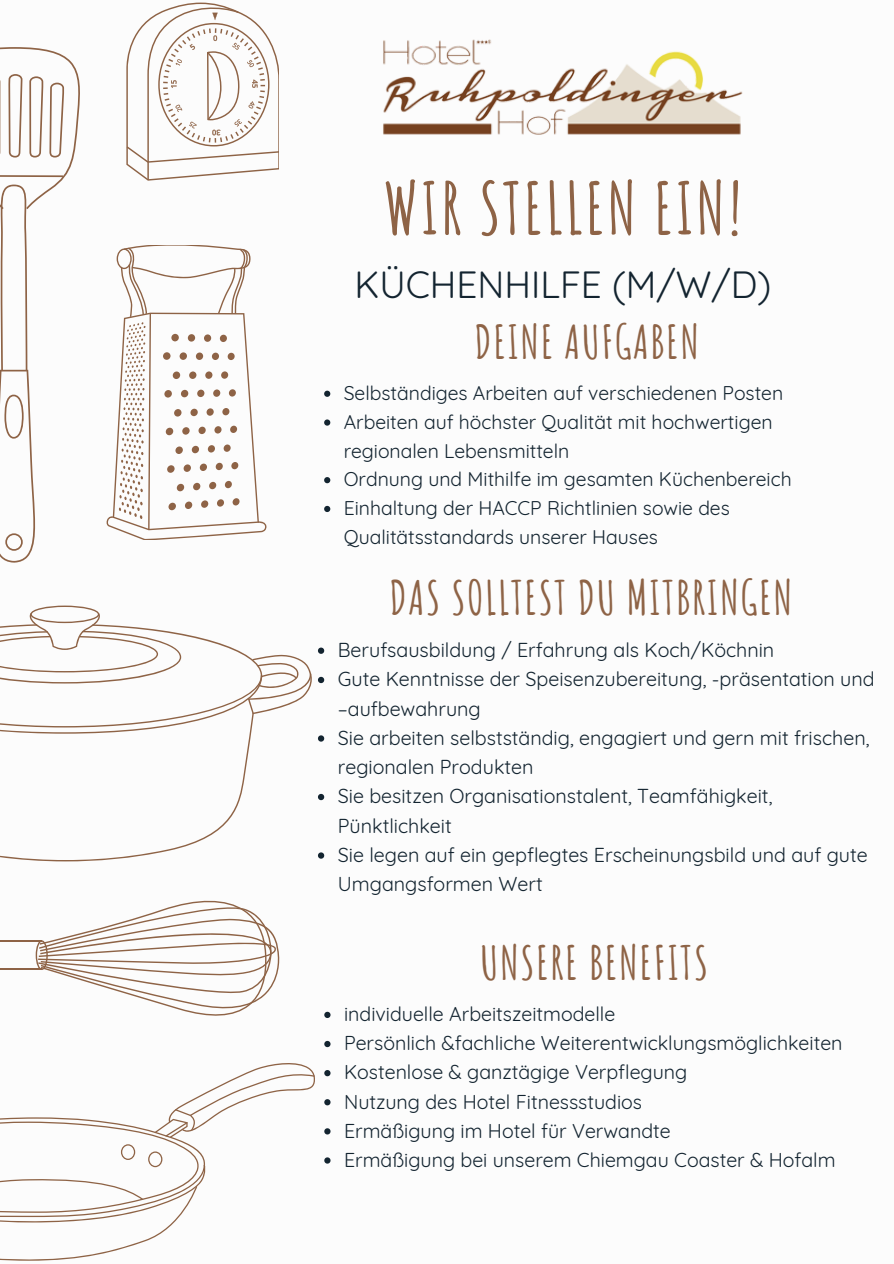
<style>
.page{position:relative;width:894px;height:1264px;background:#fff}
.page>*{position:absolute;margin:0;border:0;box-sizing:border-box;transform-origin:0 0}
.t1{font:700 70.95px "Amatic SC";letter-spacing:.03em;color:#8e6346}
.t2{font:700 46.35px "Amatic SC";letter-spacing:.03em;color:#8e6346}
.t3{font:700 46.05px "Amatic SC";letter-spacing:.03em;color:#8e6346}
.t4{font:700 45.6px "Amatic SC";letter-spacing:.03em;color:#8e6346}
.t5{font:36.9px "Quicksand";color:#132430}
.t6{font:19.65px/29.2px "Quicksand";color:#132430}
.t7{font:19.35px/28.8px "Quicksand";color:#132430}
</style>
<div class="page">
<svg style="left:0;top:47px;width:80px;height:515px"></svg>
<svg style="left:127px;top:3px;width:152px;height:178px"></svg>
<svg style="left:106px;top:245px;width:160px;height:295px"></svg>
<svg style="left:0;top:733px;width:252px;height:128px"></svg>
<svg style="left:0;top:605px;width:311px;height:128px"></svg>
<svg style="left:0;top:1063px;width:315px;height:197px"></svg>
<svg style="left:36px;top:900px;width:244px;height:115px"></svg>
<hr style="left:0;top:940px;width:42px;height:1px;background:#8e6346">
<hr style="left:0;top:968px;width:42px;height:2px;background:#8e6346">
<svg style="left:324px;top:390px;width:6px;height:7px"></svg>
<svg style="left:324px;top:419px;width:6px;height:6px"></svg>
<svg style="left:324px;top:477px;width:6px;height:6px"></svg>
<svg style="left:324px;top:506px;width:6px;height:6px"></svg>
<svg style="left:318px;top:647px;width:6px;height:7px"></svg>
<svg style="left:318px;top:677px;width:6px;height:6px"></svg>
<svg style="left:318px;top:735px;width:6px;height:6px"></svg>
<svg style="left:318px;top:794px;width:6px;height:6px"></svg>
<svg style="left:318px;top:852px;width:6px;height:6px"></svg>
<svg style="left:324px;top:1011px;width:6px;height:7px"></svg>
<svg style="left:324px;top:1040px;width:6px;height:7px"></svg>
<svg style="left:324px;top:1070px;width:6px;height:6px"></svg>
<svg style="left:324px;top:1099px;width:6px;height:6px"></svg>
<svg style="left:324px;top:1128px;width:6px;height:6px"></svg>
<svg style="left:324px;top:1157px;width:6px;height:6px"></svg>
<img style="left:383px;top:39px;width:360px;height:96px">
<p class="t1" style="left:383px;top:162px;width:360px">WIR STELLEN EIN!</p>
<p class="t5" style="left:354px;top:261px;width:418px">KÜCHENHILFE (M/W/D)</p>
<p class="t4" style="left:474px;top:313px;width:226px">DEINE AUFGABEN</p>
<p class="t7" style="left:343px;top:378px;width:441px">Selbständiges Arbeiten auf verschiedenen Posten</p>
<p class="t7" style="left:343px;top:407px;width:430px">Arbeiten auf höchster Qualität mit hochwertigen regionalen Lebensmitteln</p>
<p class="t7" style="left:343px;top:464px;width:449px">Ordnung und Mithilfe im gesamten Küchenbereich</p>
<p class="t7" style="left:343px;top:493px;width:387px">Einhaltung der HACCP Richtlinien sowie des<br>Qualitätsstandards unserer Hauses</p>
<p class="t2" style="left:389px;top:568px;width:404px">DAS SOLLTEST DU MITBRINGEN</p>
<p class="t6" style="left:338px;top:635px;width:438px">Berufsausbildung / Erfahrung als Koch/Köchnin</p>
<p class="t6" style="left:338px;top:664px;width:538px">Gute Kenntnisse der Speisenzubereitung, -präsentation und –aufbewahrung</p>
<p class="t6" style="left:338px;top:722px;width:533px">Sie arbeiten selbstständig, engagiert und gern mit frischen, regionalen Produkten</p>
<p class="t6" style="left:338px;top:781px;width:436px">Sie besitzen Organisationstalent, Teamfähigkeit,<br>Pünktlichkeit</p>
<p class="t6" style="left:338px;top:839px;width:531px">Sie legen auf ein gepflegtes Erscheinungsbild und auf gute<br>Umgangsformen Wert</p>
<p class="t3" style="left:480px;top:933px;width:229px">UNSERE BENEFITS</p>
<p class="t6" style="left:344px;top:999px;width:273px">individuelle Arbeitszeitmodelle</p>
<p class="t6" style="left:344px;top:1028px;width:500px">Persönlich &amp;fachliche Weiterentwicklungsmöglichkeiten</p>
<p class="t6" style="left:344px;top:1057px;width:344px">Kostenlose &amp; ganztägige Verpflegung</p>
<p class="t6" style="left:344px;top:1086px;width:299px">Nutzung des Hotel Fitnessstudios</p>
<p class="t6" style="left:344px;top:1115px;width:328px">Ermäßigung im Hotel für Verwandte</p>
<p class="t6" style="left:344px;top:1144px;width:493px">Ermäßigung bei unserem Chiemgau Coaster &amp; Hofalm</p>
</div>
